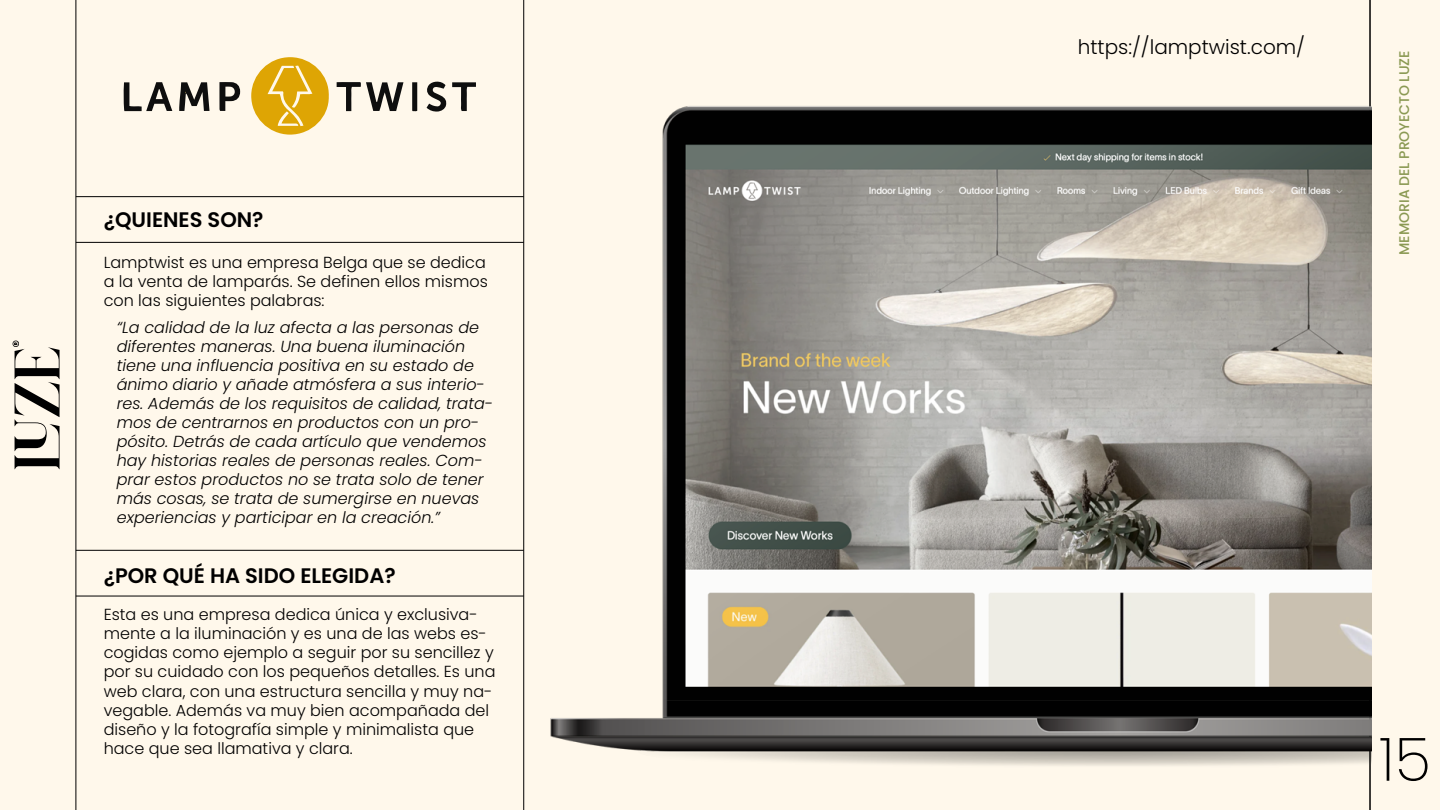
<style>
.page{position:relative;width:1440px;height:810px;background:#fff8eb}
.page>*{position:absolute;margin:0;border:0;box-sizing:border-box;transform-origin:0 0}
.t1{font:200 60px "Poppins";color:#000}
.t2{font:600 21px "Poppins";color:#000}
.t3{font:300 20px "Poppins";color:#000}
.t4{font:italic 300 16px/19px "Poppins";color:#000}
.t5{font:300 16px/19.2px "Poppins";color:#000}
.t6{font:500 14px "Poppins";color:#8a9953}
</style>
<div class="page">
<hr style="left:75px;top:0;width:1px;height:810px;background:#000">
<svg style="left:13px;top:341px;width:47px;height:128px"></svg>
<svg style="left:251px;top:57px;width:78px;height:78px"></svg>
<svg style="left:219px;top:82px;width:21px;height:29px"></svg>
<svg style="left:426px;top:81px;width:50px;height:31px"></svg>
<svg style="left:337px;top:82px;width:66px;height:29px"></svg>
<svg style="left:123px;top:82px;width:49px;height:29px"></svg>
<svg style="left:412px;top:82px;width:5px;height:30px"></svg>
<svg style="left:179px;top:82px;width:31px;height:29px"></svg>
<hr style="left:523px;top:0;width:1px;height:810px;background:#000">
<hr style="left:1370px;top:0;width:1px;height:810px;background:#000">
<img style="left:524px;top:40px;width:848px;height:770px">
<hr style="left:76px;top:196px;width:448px;height:1px;background:#000">
<hr style="left:76px;top:242px;width:448px;height:1px;background:#000">
<hr style="left:76px;top:550px;width:448px;height:1px;background:#000">
<hr style="left:76px;top:596px;width:448px;height:1px;background:#000">
<h2 class="t2" style="left:104px;top:205px;width:161px">¿QUIENES SON?</h2>
<p class="t5" style="left:104px;top:253px;width:386px;text-align:justify">Lamptwist es una empresa Belga que se dedica a la venta de lamparás. Se definen ellos mismos con las siguientes palabras:</p>
<p class="t4" style="left:117px;top:318px;width:378px">“La calidad de la luz afecta a las personas de diferentes maneras. Una buena iluminación tiene una influencia positiva en su estado de ánimo diario y añade atmósfera a sus interio&shy;res. Además de los requisitos de calidad, trata&shy;mos de centrarnos en productos con un pro&shy;pósito. Detrás de cada artículo que vendemos hay historias reales de personas reales. Com&shy;prar estos productos no se trata solo de tener más cosas, se trata de sumergirse en nuevas experiencias y participar en la creación.”</p>
<h2 class="t2" style="left:104px;top:561px;width:293px">¿POR QUÉ HA SIDO ELEGIDA?</h2>
<p class="t5" style="left:104px;top:605px;width:393px">Esta es una empresa dedica única y exclusiva&shy;mente a la iluminación y es una de las webs es&shy;cogidas como ejemplo a seguir por su sencillez y por su cuidado con los pequeños detalles. Es una web clara, con una estructura sencilla y muy na&shy;vegable. Además va muy bien acompañada del diseño y la fotografía simple y minimalista que hace que sea llamativa y clara.</p>
<p class="t3" style="left:1078px;top:33px;width:229px">https://lamptwist.com/</p>
<p class="t6" style="left:1395px;top:255px;width:206px;rotate:-90deg">MEMORIA DEL PROYECTO LUZE</p>
<h1 class="t1" style="left:1379px;top:718px;width:53px">15</h1>
</div>
